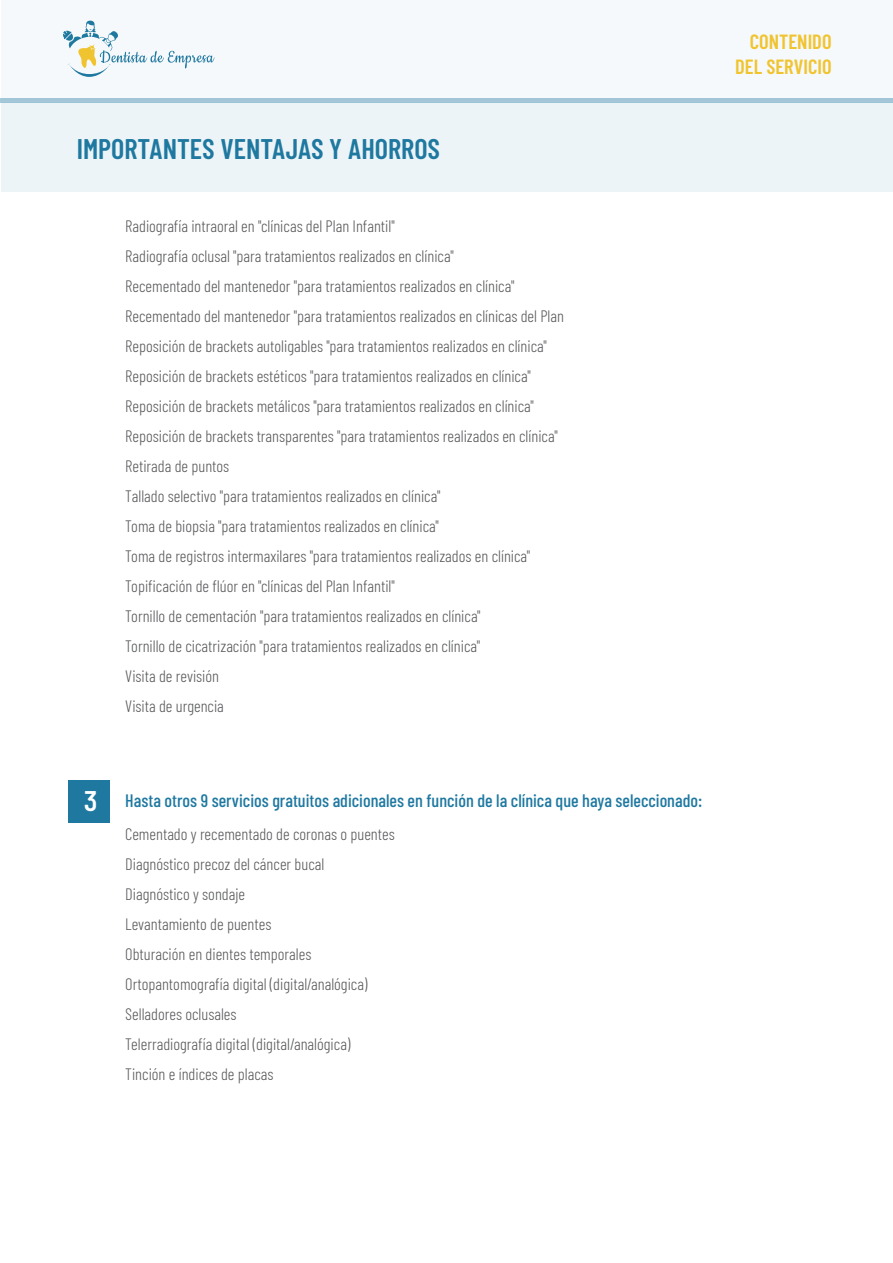
<style>
.page{position:relative;width:893px;height:1263px;background:#fff}
.page>*{position:absolute;margin:0;border:0;box-sizing:border-box;transform-origin:0 0}
.t1{font:600 28.35px "Barlow Condensed";color:#1e78a0}
.t2{font:600 28.35px "Barlow Condensed";color:#fff}
.t3{font:600 20.55px/24.6px "Barlow Condensed";color:#f0c431;text-align:right}
.t4{font:500 18px "Barlow Condensed";color:#1e78a0}
.t5{font:300 16.5px/30px "Barlow Condensed";color:#57585a}
</style>
<div class="page">
<div style="left:1px;top:103px;width:891px;height:89px;background:#edf4f7"></div>
<div style="left:69px;top:780px;width:41px;height:43px;background:#1e78a0"></div>
<div style="left:1px;top:0;width:892px;height:101px;background:#f6f9fb"></div>
<hr style="left:0;top:99px;width:893px;height:4px;background:#a2c6d7">
<svg style="left:63px;top:20px;width:152px;height:57px"></svg>
<h1 class="t1" style="left:77px;top:131px;width:365px">IMPORTANTES VENTAJAS Y AHORROS</h1>
<p class="t5" style="left:125px;top:210px;width:440px">Radiografía intraoral en "clínicas del Plan Infantil"<br>Radiografía oclusal "para tratamientos realizados en clínica"<br>Recementado del mantenedor "para tratamientos realizados en clínica" Recementado del mantenedor "para tratamientos realizados en clínicas del Plan Reposición de brackets autoligables "para tratamientos realizados en clínica" Reposición de brackets estéticos "para tratamientos realizados en clínica" Reposición de brackets metálicos "para tratamientos realizados en clínica" Reposición de brackets transparentes "para tratamientos realizados en clínica" Retirada de puntos<br>Tallado selectivo "para tratamientos realizados en clínica"<br>Toma de biopsia "para tratamientos realizados en clínica"<br>Toma de registros intermaxilares "para tratamientos realizados en clínica" Topificación de flúor en "clínicas del Plan Infantil"<br>Tornillo de cementación "para tratamientos realizados en clínica"<br>Tornillo de cicatrización "para tratamientos realizados en clínica"<br>Visita de revisión<br>Visita de urgencia</p>
<h1 class="t2" style="left:84px;top:783px;width:15px">3</h1>
<p class="t4" style="left:125px;top:789px;width:578px">Hasta otros 9 servicios gratuitos adicionales en función de la clínica que haya seleccionado:</p>
<p class="t5" style="left:125px;top:819px;width:271px">Cementado y recementado de coronas o puentes Diagnóstico precoz del cáncer bucal<br>Diagnóstico y sondaje<br>Levantamiento de puentes<br>Obturación en dientes temporales Ortopantomografía digital (digital/analógica)<br>Selladores oclusales<br>Telerradiografía digital (digital/analógica)<br>Tinción e índices de placas</p>
<p class="t3" style="left:735px;top:29px;width:98px">CONTENIDO<br>DEL SERVICIO</p>
</div>
